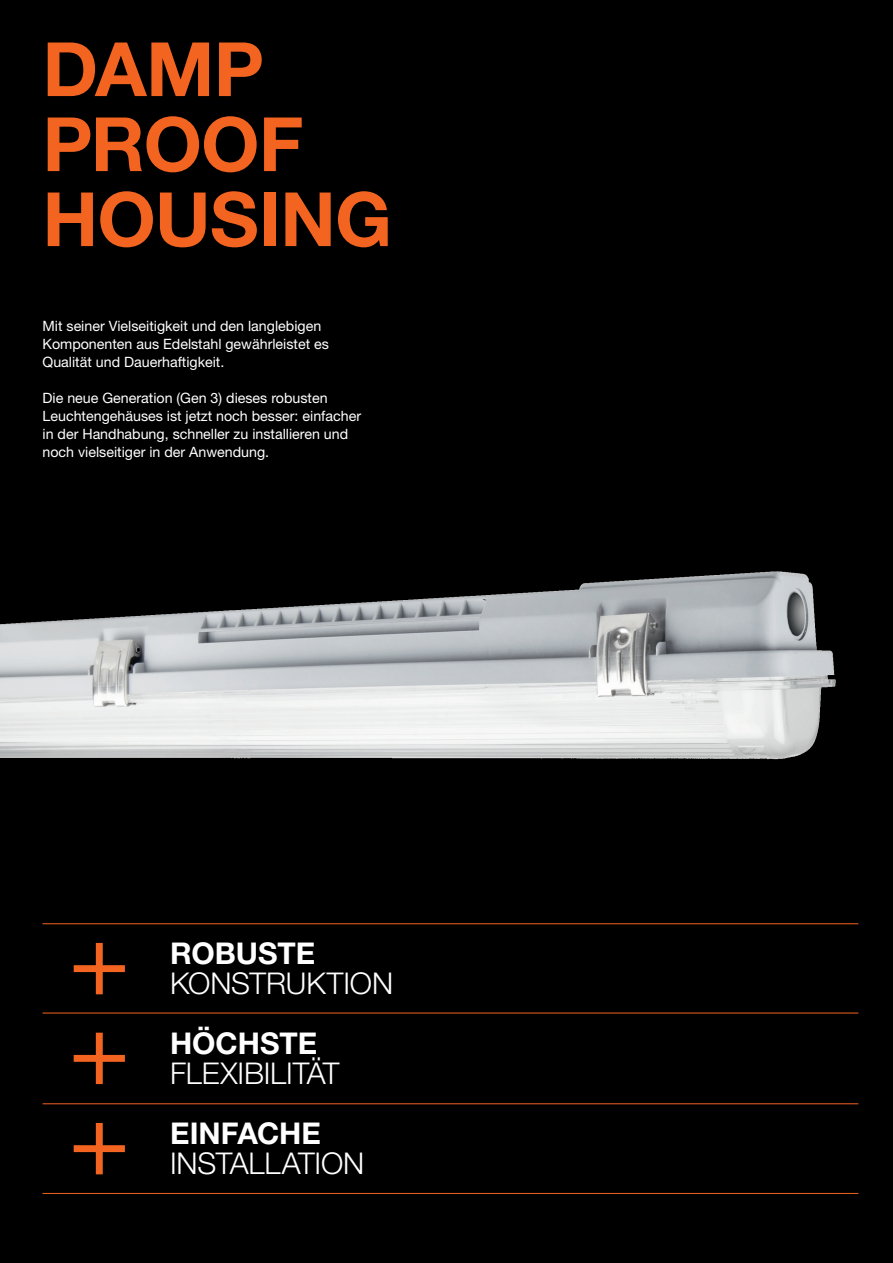
<style>
.page{position:relative;width:893px;height:1263px;background:#000}
.page>*{position:absolute;margin:0;border:0;box-sizing:border-box;transform-origin:0 0}
.t1{font:700 75px/75px "Helvetica Neue LT Std";letter-spacing:-.01em;color:#f36421}
.HL_20___20{font:300 30px "Helvetica Neue LT Std";letter-spacing:-.005em;color:#fff}
.HL_20___20-2{font:700 30px "Helvetica Neue LT Std";color:#fff}
.Copy_Text_9_5___12_black{font:14.25px/18px "Helvetica Neue LT Std";color:#fff}
</style>
<div class="page">
<img style="left:0;top:571px;width:859px;height:552px">
<hr style="left:43px;top:1013px;width:815px;height:1px;background:#f36421">
<hr style="left:43px;top:923px;width:815px;height:1px;background:#f36421">
<hr style="left:43px;top:1103px;width:815px;height:1px;background:#f36421">
<hr style="left:43px;top:1193px;width:815px;height:1px;background:#f36421">
<svg style="left:74px;top:943px;width:51px;height:51px"></svg>
<svg style="left:74px;top:1033px;width:51px;height:51px"></svg>
<svg style="left:74px;top:1123px;width:51px;height:51px"></svg>
<p class="t1" style="left:43px;top:30px;width:351px">DAMP<br>PROOF<br>HOUSING</p>
<p class="Copy_Text_9_5___12_black" style="left:43px;top:316px;width:280px">Mit seiner Vielseitigkeit und den langlebigen</p>
<p class="Copy_Text_9_5___12_black" style="left:43px;top:334px;width:288px">Komponenten aus Edelstahl gewährleistet es</p>
<p class="Copy_Text_9_5___12_black" style="left:43px;top:352px;width:183px">Qualität und Dauerhaftigkeit.</p>
<p class="Copy_Text_9_5___12_black" style="left:43px;top:388px;width:320px">Die neue Generation (Gen 3) dieses robusten Leuchtengehäuses ist jetzt noch besser: einfacher in der Handhabung, schneller zu installieren und noch vielseitiger in der Anwendung.</p>
<p class="HL_20___20-2" style="left:170px;top:935px;width:147px">ROBUSTE</p>
<p class="HL_20___20" style="left:170px;top:965px;width:225px">KONSTRUKTION</p>
<p class="HL_20___20-2" style="left:170px;top:1025px;width:149px">HÖCHSTE</p>
<p class="HL_20___20" style="left:170px;top:1055px;width:171px">FLEXIBILITÄT</p>
<p class="HL_20___20-2" style="left:170px;top:1115px;width:152px">EINFACHE</p>
<p class="HL_20___20" style="left:170px;top:1145px;width:196px">INSTALLATION</p>
</div>
